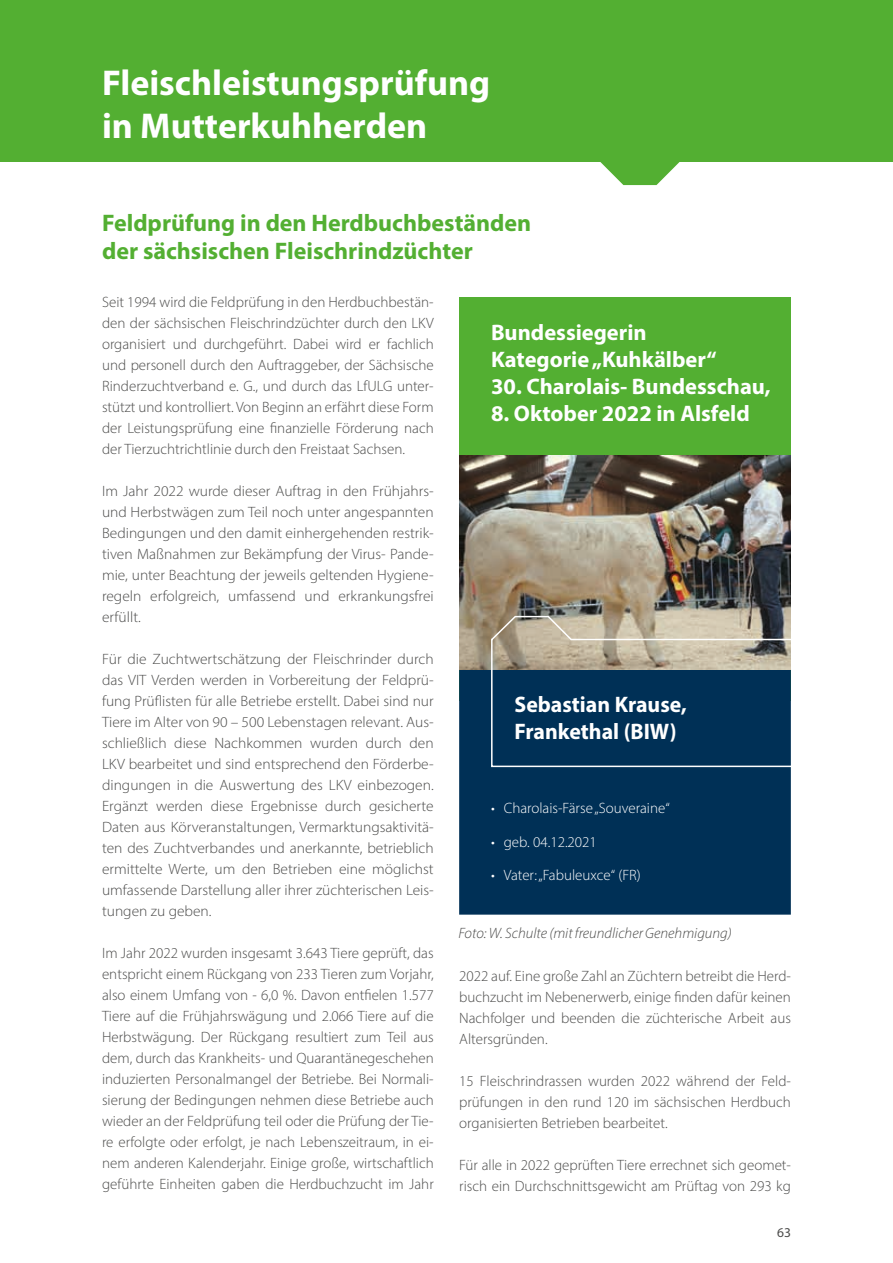
<style>
.page{position:relative;width:893px;height:1263px;background:#fff}
.page>*{position:absolute;margin:0;border:0;box-sizing:border-box;transform-origin:0 0}
.t1{font:700 36px/43.2px "Myriad Pro";color:#fff}
.t2{font:700 24px/28.8px "Myriad Pro";color:#53af32}
.t3{font:700 22.5px/27px "Myriad Pro";color:#fff}
.t4{font:300 15px/21px "Myriad Pro";color:#4b4b4a;text-align:justify}
.t5{font:300 15px "Myriad Pro";color:#fff}
.t6{font:italic 300 15px "Myriad Pro";color:#4b4b4a}
.t7{font:13.5px "Myriad Pro";color:#4b4b4a}
</style>
<div class="page">
<div style="left:0;top:0;width:893px;height:162px;background:#53af32"></div>
<svg style="left:600px;top:162px;width:80px;height:23px"></svg>
<div style="left:459px;top:297px;width:332px;height:404px;background:#53af32"></div>
<div style="left:459px;top:670px;width:332px;height:245px;background:#003056"></div>
<img style="left:459px;top:455px;width:332px;height:215px">
<svg style="left:490px;top:615px;width:301px;height:153px"></svg>
<h1 class="t1" style="left:102px;top:60px;width:390px">Fleischleistungsprüfung in Mutterkuhherden</h1>
<h2 class="t2" style="left:102px;top:207px;width:431px">Feldprüfung in den Herdbuchbeständen der sächsischen Fleischrindzüchter</h2>
<p class="t4" style="left:102px;top:292px;width:333px">Seit 1994 wird die Feldprüfung in den Herdbuchbestän&shy;den der sächsischen Fleischrindzüchter durch den LKV organisiert und durchgeführt. Dabei wird er fachlich und personell durch den Auftraggeber, der Sächsische Rinderzuchtverband e. G., und durch das LfULG unter&shy;stützt und kontrolliert. Von Beginn an erfährt diese Form der Leistungsprüfung eine finanzielle Förderung nach der Tierzuchtrichtlinie durch den Freistaat Sachsen.</p>
<p class="t4" style="left:102px;top:481px;width:333px">Im Jahr 2022 wurde dieser Auftrag in den Frühjahrs&shy;und Herbstwägen zum Teil noch unter angespannten Bedingungen und den damit einhergehenden restrik&shy;tiven Maßnahmen zur Bekämpfung der Virus- Pande&shy;mie, unter Beachtung der jeweils geltenden Hygiene&shy;regeln erfolgreich, umfassend und erkrankungsfrei erfüllt.</p>
<p class="t4" style="left:102px;top:649px;width:333px">Für die Zuchtwertschätzung der Fleischrinder durch das VIT Verden werden in Vorbereitung der Feldprü&shy;fung Prüflisten für alle Betriebe erstellt. Dabei sind nur Tiere im Alter von 90 – 500 Lebenstagen relevant. Aus&shy;schließlich diese Nachkommen wurden durch den LKV bearbeitet und sind entsprechend den Förderbe&shy;dingungen in die Auswertung des LKV einbezogen.<br>Ergänzt werden diese Ergebnisse durch gesicherte Daten aus Körveranstaltungen, Vermarktungsaktivitä&shy;ten des Zuchtverbandes und anerkannte, betrieblich ermittelte Werte, um den Betrieben eine möglichst umfassende Darstellung aller ihrer züchterischen Leis&shy;tungen zu geben.</p>
<p class="t4" style="left:102px;top:943px;width:333px">Im Jahr 2022 wurden insgesamt 3.643 Tiere geprüft, das entspricht einem Rückgang von 233 Tieren zum Vorjahr, also einem Umfang von - 6,0 %. Davon entfielen 1.577<br>Tiere auf die Frühjahrswägung und 2.066 Tiere auf die Herbstwägung. Der Rückgang resultiert zum Teil aus dem, durch das Krankheits- und Quarantänegeschehen induzierten Personalmangel der Betriebe. Bei Normali&shy;sierung der Bedingungen nehmen diese Betriebe auch wieder an der Feldprüfung teil oder die Prüfung der Tie&shy;re erfolgte oder erfolgt, je nach Lebenszeitraum, in ei&shy;nem anderen Kalenderjahr. Einige große, wirtschaftlich geführte Einheiten gaben die Herdbuchzucht im Jahr</p>
<h3 class="t3" style="left:491px;top:318px;width:227px">Bundessiegerin<br>Kategorie „Kuhkälber“</h3>
<h3 class="t3" style="left:491px;top:372px;width:281px">30. Charolais- Bundesschau,</h3>
<h3 class="t3" style="left:491px;top:399px;width:260px">8. Oktober 2022 in Alsfeld</h3>
<h3 class="t3" style="left:514px;top:690px;width:174px">Sebastian Krause,<br>Frankethal (BIW)</h3>
<p class="t5" style="left:491px;top:799px;width:180px">• Charolais-Färse „Souveraine“</p>
<p class="t5" style="left:491px;top:832px;width:107px">• geb. 04.12.2021</p>
<p class="t5" style="left:491px;top:866px;width:151px">• Vater: „Fabuleuxce“ (FR)</p>
<p class="t6" style="left:459px;top:924px;width:275px">Foto: W. Schulte (mit freundlicher Genehmigung)</p>
<p class="t4" style="left:459px;top:965px;width:333px">2022 auf. Eine große Zahl an Züchtern betreibt die Herd&shy;buchzucht im Nebenerwerb, einige finden dafür keinen Nachfolger und beenden die züchterische Arbeit aus Altersgründen.</p>
<p class="t4" style="left:459px;top:1070px;width:333px">15 Fleischrindrassen wurden 2022 während der Feld&shy;prüfungen in den rund 120 im sächsischen Herdbuch organisierten Betrieben bearbeitet.</p>
<p class="t4" style="left:459px;top:1154px;width:333px">Für alle in 2022 geprüften Tiere errechnet sich geomet&shy;risch ein Durchschnittsgewicht am Prüftag von 293 kg</p>
<p class="t7" style="left:777px;top:1224px;width:15px">63</p>
</div>
